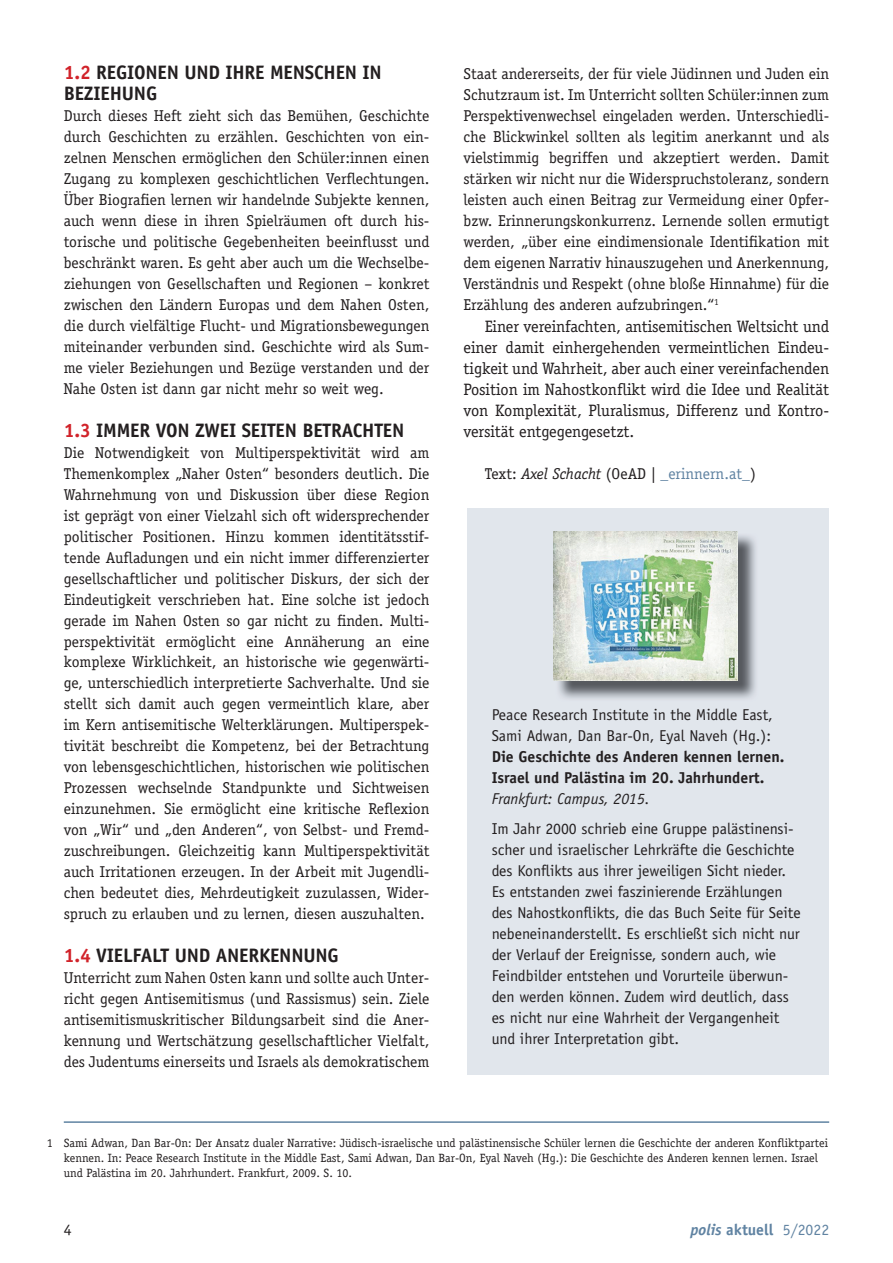
<style>
.page{position:relative;width:893px;height:1263px;background:#fff}
.page>*{position:absolute;margin:0;border:0;box-sizing:border-box;transform-origin:0 0}
.t1{font:700 19.5px/21px "Officina Sans Std";letter-spacing:-.01em;color:#231f20}
.t2{font:16.5px/21px "Officina Serif Std";letter-spacing:-.005em;color:#231f20;text-align:justify}
.t3{font:15.75px/21px "Officina Serif Std";color:#231f20;text-align:justify}
.t4{font:15.75px/21px "Officina Sans Std";color:#231f20}
.t5{font:700 15.75px/21px "Officina Sans Std";color:#231f20}
.t6{font:15.75px "Officina Serif Std";color:#6083a2}
.t7{font:italic 15.75px "Officina Sans Std";color:#231f20}
.t8{font:700 15.75px "Officina Sans Std";color:#6083a2}
.t9{font:12px/15px "Officina Serif Std";color:#231f20}
.s1{color:#d1232a}
.s2{color:#231f20}
.s3{font-style:italic;color:#231f20}
.s4{font-style:italic}
.s5{font-weight:400}
</style>
<div class="page">
<div style="left:468px;top:508px;width:361px;height:567px;background:#e1e6ec"></div>
<hr style="left:64px;top:1121px;width:765px;height:2px;background:#6083a2">
<img style="left:558px;top:535px;width:198px;height:164px">
<img style="left:553px;top:531px;width:185px;height:150px">
<p class="t1" style="left:64px;top:62px;width:320px"><span class="s1">1.2</span> REGIONEN UND IHRE MENSCHEN IN<br>BEZIEHUNG</p>
<p class="t3" style="left:64px;top:106px;width:367px">Durch dieses Heft zieht sich das Bemühen, Geschichte durch Geschichten zu erzählen. Geschichten von ein&shy;zelnen Menschen ermöglichen den Schüler:innen einen Zugang zu komplexen geschichtlichen Verflechtungen.<br>Über Biografien lernen wir handelnde Subjekte kennen, auch wenn diese in ihren Spielräumen oft durch his&shy;torische und politische Gegebenheiten beeinflusst und beschränkt waren. Es geht aber auch um die Wechselbe&shy;ziehungen von Gesellschaften und Regionen – konkret zwischen den Ländern Europas und dem Nahen Osten, die durch vielfältige Flucht- und Migrationsbewegungen miteinander verbunden sind. Geschichte wird als Sum&shy;me vieler Beziehungen und Bezüge verstanden und der Nahe Osten ist dann gar nicht mehr so weit weg.</p>
<p class="t1" style="left:64px;top:419px;width:342px"><span class="s1">1.3</span> IMMER VON ZWEI SEITEN BETRACHTEN</p>
<p class="t3" style="left:64px;top:442px;width:367px">Die Notwendigkeit von Multiperspektivität wird am Themenkomplex „Naher Osten“ besonders deutlich. Die Wahrnehmung von und Diskussion über diese Region ist geprägt von einer Vielzahl sich oft widersprechender politischer Positionen. Hinzu kommen identitätsstif&shy;tende Aufladungen und ein nicht immer differenzierter gesellschaftlicher und politischer Diskurs, der sich der Eindeutigkeit verschrieben hat. Eine solche ist jedoch gerade im Nahen Osten so gar nicht zu finden. Multi&shy;perspektivität ermöglicht eine Annäherung an eine komplexe Wirklichkeit, an historische wie gegenwärti&shy;ge, unterschiedlich interpretierte Sachverhalte. Und sie stellt sich damit auch gegen vermeintlich klare, aber im Kern antisemitische Welterklärungen. Multiperspek&shy;tivität beschreibt die Kompetenz, bei der Betrachtung von lebensgeschichtlichen, historischen wie politischen Prozessen wechselnde Standpunkte und Sichtweisen einzunehmen. Sie ermöglicht eine kritische Reflexion von „Wir“ und „den Anderen“, von Selbst- und Fremd&shy;zuschreibungen. Gleichzeitig kann Multiperspektivität auch Irritationen erzeugen. In der Arbeit mit Jugendli&shy;chen bedeutet dies, Mehrdeutigkeit zuzulassen, Wider&shy;spruch zu erlauben und zu lernen, diesen auszuhalten.</p>
<p class="t1" style="left:64px;top:944px;width:277px"><span class="s1">1.4</span> VIELFALT UND ANERKENNUNG</p>
<p class="t3" style="left:64px;top:967px;width:367px">Unterricht zum Nahen Osten kann und sollte auch Unter&shy;richt gegen Antisemitismus (und Rassismus) sein. Ziele antisemitismuskritischer Bildungsarbeit sind die Aner&shy;kennung und Wertschätzung gesellschaftlicher Vielfalt, des Judentums einerseits und Israels als demokratischem</p>
<p class="t3" style="left:463px;top:64px;width:367px">Staat andererseits, der für viele Jüdinnen und Juden ein Schutzraum ist. Im Unterricht sollten Schüler:innen zum Perspektivenwechsel eingeladen werden. Unterschiedli&shy;che Blickwinkel sollten als legitim anerkannt und als vielstimmig begriffen und akzeptiert werden. Damit stärken wir nicht nur die Widerspruchstoleranz, sondern leisten auch einen Beitrag zur Vermeidung einer Opfer&shy;bzw. Erinnerungskonkurrenz. Lernende sollen ermutigt werden, „über eine eindimensionale Identifikation mit dem eigenen Narrativ hinauszugehen und Anerkennung, Verständnis und Respekt (ohne bloße Hinnahme) für die Erzählung des anderen aufzubringen.“<sup>1</sup></p>
<p class="t2" style="left:463px;top:315px;width:367px;text-indent:21px">Einer vereinfachten, antisemitischen Weltsicht und einer damit einhergehenden vermeintlichen Eindeu&shy;tigkeit und Wahrheit, aber auch einer vereinfachenden Position im Nahostkonflikt wird die Idee und Realität von Komplexität, Pluralismus, Differenz und Kontro&shy;versität entgegengesetzt.</p>
<p class="t6" style="left:485px;top:464px;width:273px"><span class="s2">Text:</span> <span class="s3">Axel Schacht</span> <span class="s2">(OeAD |</span> _erinnern.at_<span class="s2">)</span></p>
<p class="t4" style="left:492px;top:704px;width:283px">Peace Research Institute in the Middle East,<br>Sami Adwan, Dan Bar-On, Eyal Naveh (Hg.):</p>
<p class="t5" style="left:492px;top:746px;width:294px">Die Geschichte des Anderen kennen lernen.<br>Israel und Palästina im 20. Jahrhundert.</p>
<p class="t7" style="left:492px;top:790px;width:160px">Frankfurt: Campus, 2015.</p>
<p class="t4" style="left:492px;top:818px;width:310px">Im Jahr 2000 schrieb eine Gruppe palästinensi&shy;scher und israelischer Lehrkräfte die Geschichte des Konflikts aus ihrer jeweiligen Sicht nieder.<br>Es entstanden zwei faszinierende Erzählungen des Nahostkonflikts, die das Buch Seite für Seite nebeneinanderstellt. Es erschließt sich nicht nur der Verlauf der Ereignisse, sondern auch, wie Feindbilder entstehen und Vorurteile überwun&shy;den werden können. Zudem wird deutlich, dass es nicht nur eine Wahrheit der Vergangenheit und ihrer Interpretation gibt.</p>
<p class="t9" style="left:64px;top:1136px;width:766px;text-indent:-17px">1 Sami Adwan, Dan Bar-On: Der Ansatz dualer Narrative: Jüdisch-israelische und palästinensische Schüler lernen die Geschichte der anderen Konfliktpartei kennen. In: Peace Research Institute in the Middle East, Sami Adwan, Dan Bar-On, Eyal Naveh (Hg.): Die Geschichte des Anderen kennen lernen. Israel und Palästina im 20. Jahrhundert. Frankfurt, 2009. S. 10.</p>
<p class="t4" style="left:64px;top:1219px;width:9px">4</p>
<p class="t8" style="left:690px;top:1219px;width:140px"><span class="s4">polis</span> aktuell <span class="s5">5/2022</span></p>
</div>
